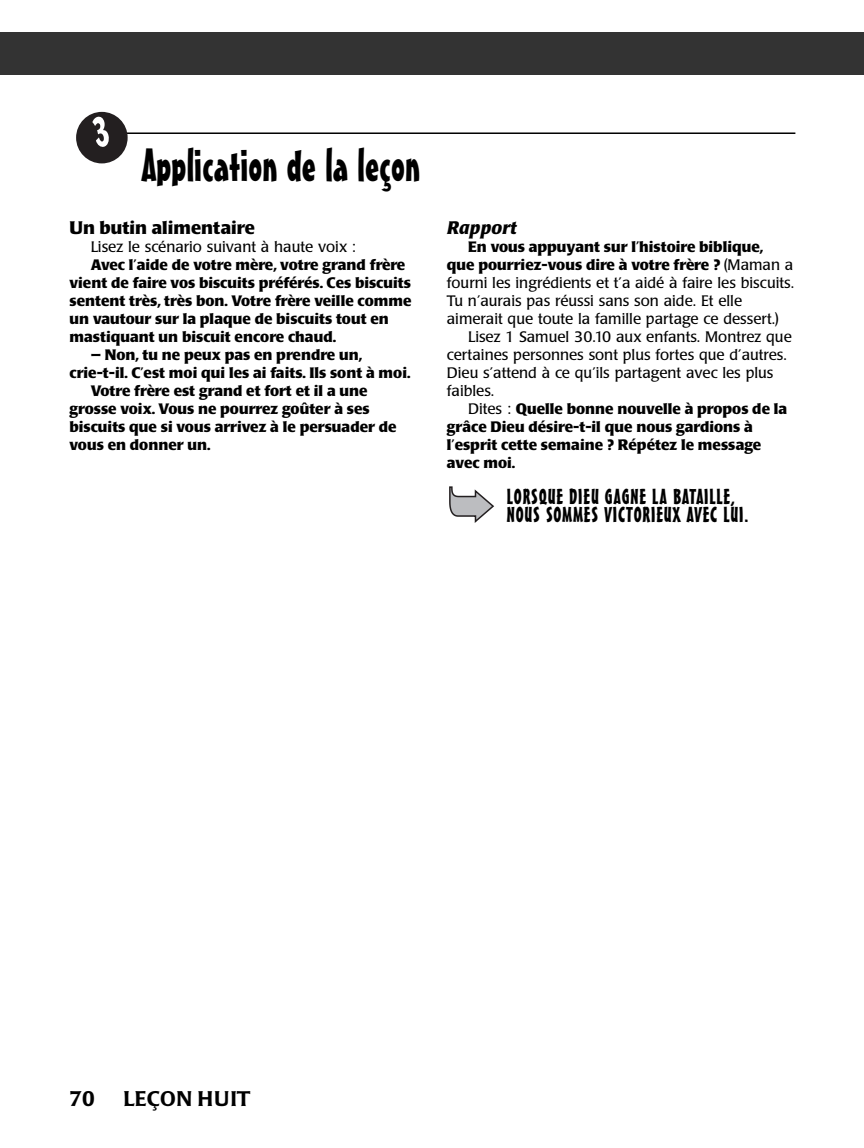
<style>
.page{position:relative;width:864px;height:1148px;background:#fff}
.page>*{position:absolute;margin:0;border:0;box-sizing:border-box;transform-origin:0 0}
.t1{font:45px "Mister Earl BT";color:#000}
.t2{font:21px/18px "Mister Earl BT";letter-spacing:.04em;color:#000}
.t3{font:500 21px "Poppl Laudatio";letter-spacing:.01em;color:#000}
.t4{font:700 18px "Poppl Laudatio";color:#000}
.t5{font:italic 700 18px "Poppl Laudatio";color:#000}
.t6{font:700 15px/18px "Poppl Laudatio";color:#000}
.t7{font:15px/18px "Poppl Laudatio";color:#000}
.s1{font-weight:700}
.s2{font-weight:400}
</style>
<div class="page">
<div style="left:0;top:32px;width:864px;height:42px;background:#333"></div>
<hr style="left:126px;top:132px;width:669px;height:2px;background:#000">
<svg style="left:449px;top:486px;width:45px;height:37px"></svg>
<svg style="left:76px;top:112px;width:52px;height:51px"></svg>
<h1 class="t1" style="left:142px;top:148px;width:280px">Application de la leçon</h1>
<p class="t4" style="left:70px;top:221px;width:187px">Un butin alimentaire</p>
<p class="t7" style="left:91px;top:239px;width:267px">Lisez le scénario suivant à haute voix :</p>
<p class="t6" style="left:70px;top:257px;width:344px;text-indent:21px">Avec l’aide de votre mère, votre grand frère vient de faire vos biscuits préférés. Ces biscuits sentent très, très bon. Votre frère veille comme un vautour sur la plaque de biscuits tout en mastiquant un biscuit encore chaud.</p>
<p class="t6" style="left:91px;top:347px;width:273px">— Non, tu ne peux pas en prendre un,</p>
<p class="t6" style="left:70px;top:365px;width:342px">crie-t-il. C’est moi qui les ai faits. Ils sont à moi.</p>
<p class="t6" style="left:91px;top:383px;width:278px">Votre frère est grand et fort et il a une</p>
<p class="t6" style="left:70px;top:401px;width:302px">grosse voix. Vous ne pourrez goûter à ses</p>
<p class="t6" style="left:70px;top:419px;width:329px">biscuits que si vous arrivez à le persuader de</p>
<p class="t6" style="left:70px;top:437px;width:142px">vous en donner un.</p>
<p class="t5" style="left:447px;top:221px;width:71px">Rapport</p>
<p class="t7" style="left:447px;top:239px;width:349px;text-indent:21px"><span class="s1">En vous appuyant sur l’histoire biblique, que pourriez-vous dire à votre frère ?</span> (Maman a fourni les ingrédients et t’a aidé à faire les biscuits.<br>Tu n’aurais pas réussi sans son aide. Et elle aimerait que toute la famille partage ce dessert.)</p>
<p class="t7" style="left:447px;top:329px;width:346px;text-indent:21px">Lisez 1 Samuel 30.10 aux enfants. Montrez que certaines personnes sont plus fortes que d’autres.<br>Dieu s’attend à ce qu’ils partagent avec les plus faibles.</p>
<p class="t6" style="left:447px;top:401px;width:342px;text-indent:21px"><span class="s2">Dites :</span> Quelle bonne nouvelle à propos de la grâce Dieu désire-t-il que nous gardions à l’esprit cette semaine ? Répétez le message avec moi.</p>
<h2 class="t2" style="left:507px;top:489px;width:243px">LORSQUE DIEU GAGNE LA BATAILLE,<br>NOUS SOMMES VICTORIEUX AVEC LUI.</h2>
<h2 class="t3" style="left:70px;top:1090px;width:27px">70</h2>
<h2 class="t3" style="left:124px;top:1090px;width:128px">LEÇON HUIT</h2>
</div>
